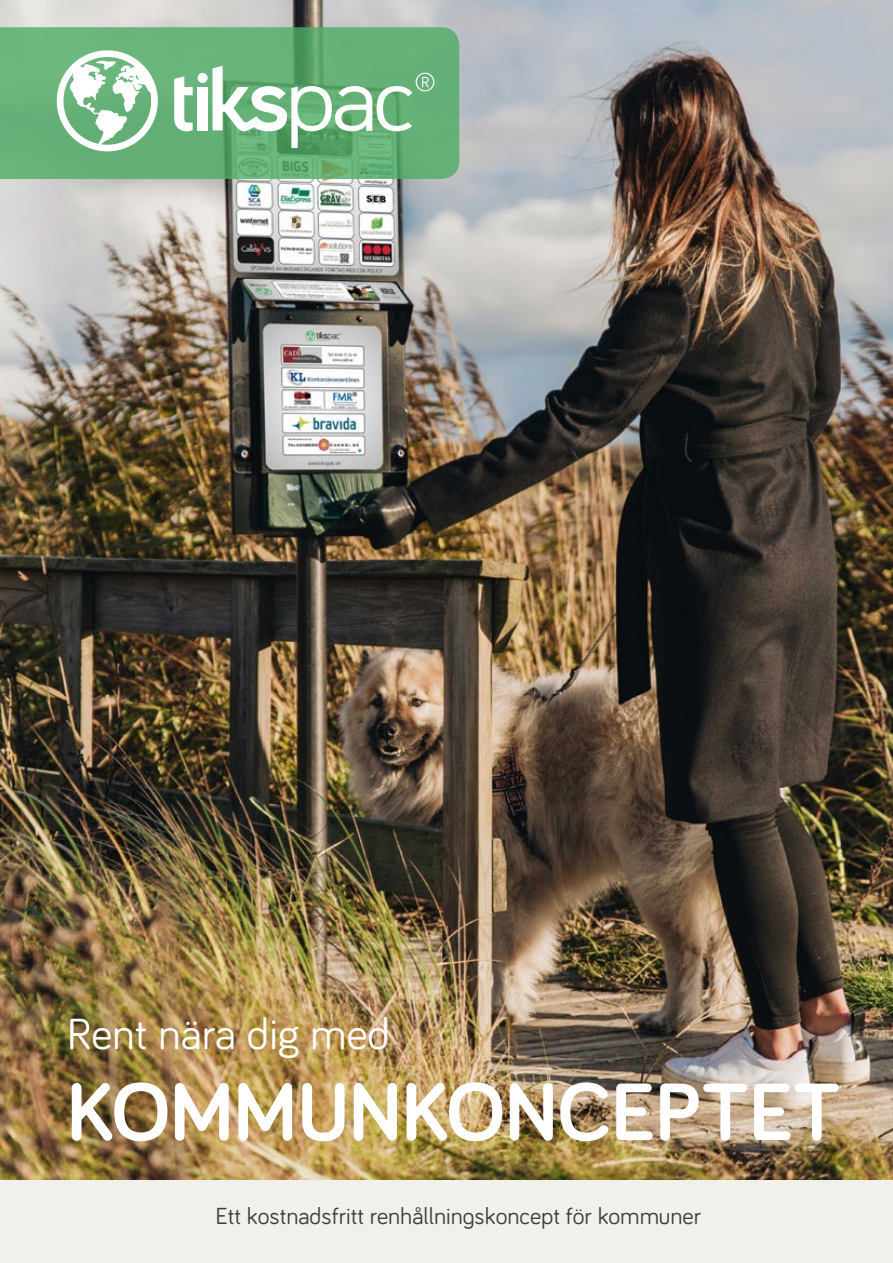
<style>
.page{position:relative;width:893px;height:1263px;background:#fff}
.page>*{position:absolute;margin:0;border:0;box-sizing:border-box;transform-origin:0 0}
.t1{font:700 84px "Bariol";color:#fff}
.t2{font:45px "Bariol";color:#fff}
.t3{font:24px "Bariol";color:#3c3c3b}
</style>
<div class="page">
<img style="left:0;top:0;width:893px;height:1180px">
<div style="left:0;top:1180px;width:893px;height:83px;background:#f1f1ec"></div>
<svg style="left:0;top:27px;width:459px;height:152px;background:#66b178"></svg>
<svg style="left:57px;top:50px;width:101px;height:101px"></svg>
<svg style="left:174px;top:76px;width:19px;height:55px"></svg>
<div style="left:198px;top:87px;width:10px;height:43px;background:#fff"></div>
<div style="left:198px;top:73px;width:10px;height:10px;background:#fff;border-radius:50%"></div>
<svg style="left:212px;top:66px;width:222px;height:82px"></svg>
<h2 class="t2" style="left:67px;top:1003px;width:325px">Rent nära dig med</h2>
<h1 class="t1" style="left:67px;top:1054px;width:775px">KOMMUNKONCEPTET</h1>
<p class="t3" style="left:215px;top:1199px;width:487px">Ett kostnadsfritt renhållningskoncept för kommuner</p>
</div>
